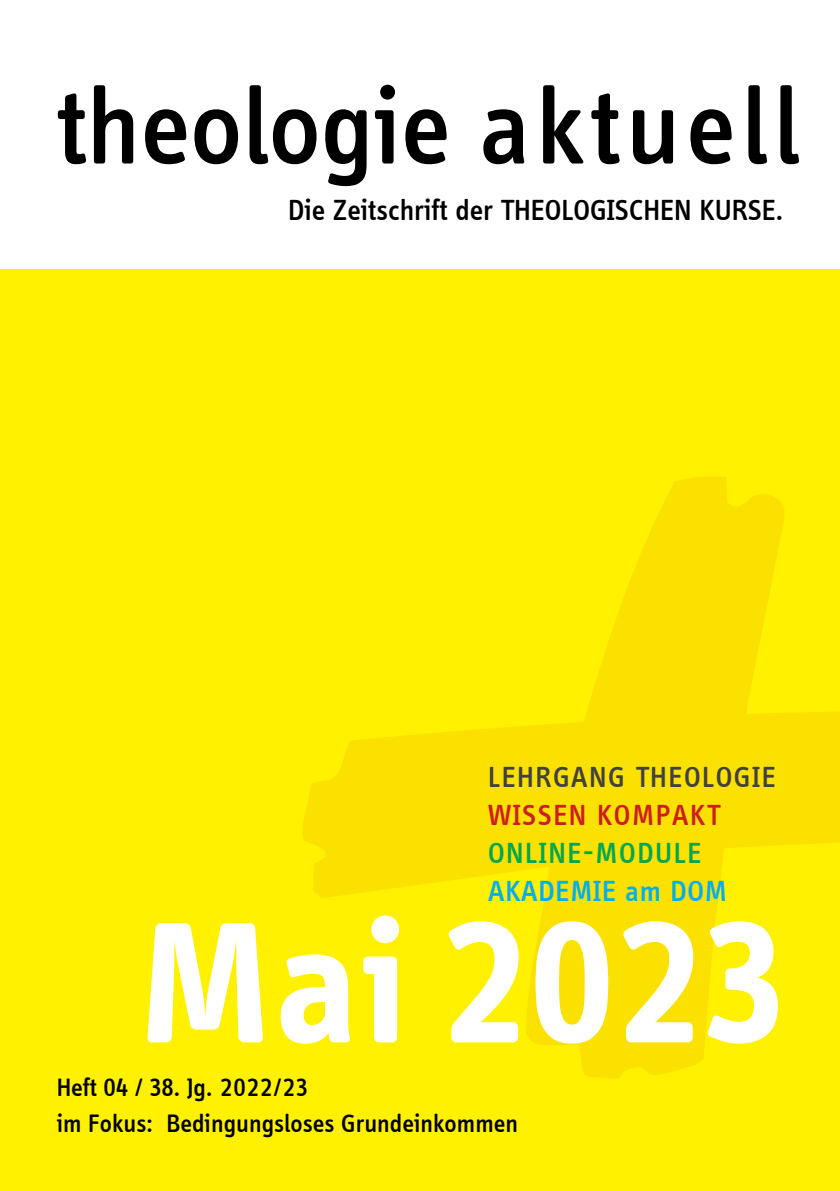
<style>
.page{position:relative;width:840px;height:1191px;background:#fff}
.page>*{position:absolute;margin:0;border:0;box-sizing:border-box;transform-origin:0 0}
.t1{font:700 178px "Info Disp";letter-spacing:.025em;color:#fff}
.t2{font:500 110.6px "Info Disp";color:#000}
.t3{font:500 30px "Info Disp";color:#000}
.t4{font:500 30px "Info Disp";letter-spacing:.05em;color:#414042}
.t5{font:500 30px "Info Disp";letter-spacing:.05em;color:#cd1d21}
.t6{font:500 30px "Info Disp";letter-spacing:.05em;color:#00a651}
.t7{font:500 30px "Info Disp";letter-spacing:.025em;color:#00aeef}
.t8{font:500 26px/36px "Info Disp";color:#000}
</style>
<div class="page">
<div style="left:0;top:269px;width:839px;height:922px;background:#fff100"></div>
<svg style="left:303px;top:477px;width:536px;height:602px"></svg>
<h2 class="t2" style="left:57px;top:65px;width:744px">theologie aktuell</h2>
<p class="t3" style="left:288px;top:194px;width:496px">Die Zeitschrift der THEOLOGISCHEN KURSE.</p>
<p class="t4" style="left:488px;top:760px;width:289px">LEHRGANG THEOLOGIE</p>
<p class="t5" style="left:488px;top:798px;width:233px">WISSEN KOMPAKT</p>
<p class="t6" style="left:488px;top:836px;width:215px">ONLINE-MODULE</p>
<p class="t7" style="left:488px;top:874px;width:240px">AKADEMIE am DOM</p>
<h1 class="t1" style="left:139px;top:881px;width:644px">Mai 2023</h1>
<p class="t8" style="left:57px;top:1069px;width:462px">Heft 04 / 38. Jg. 2022/23<br>im Fokus: Bedingungsloses Grundeinkommen</p>
</div>
